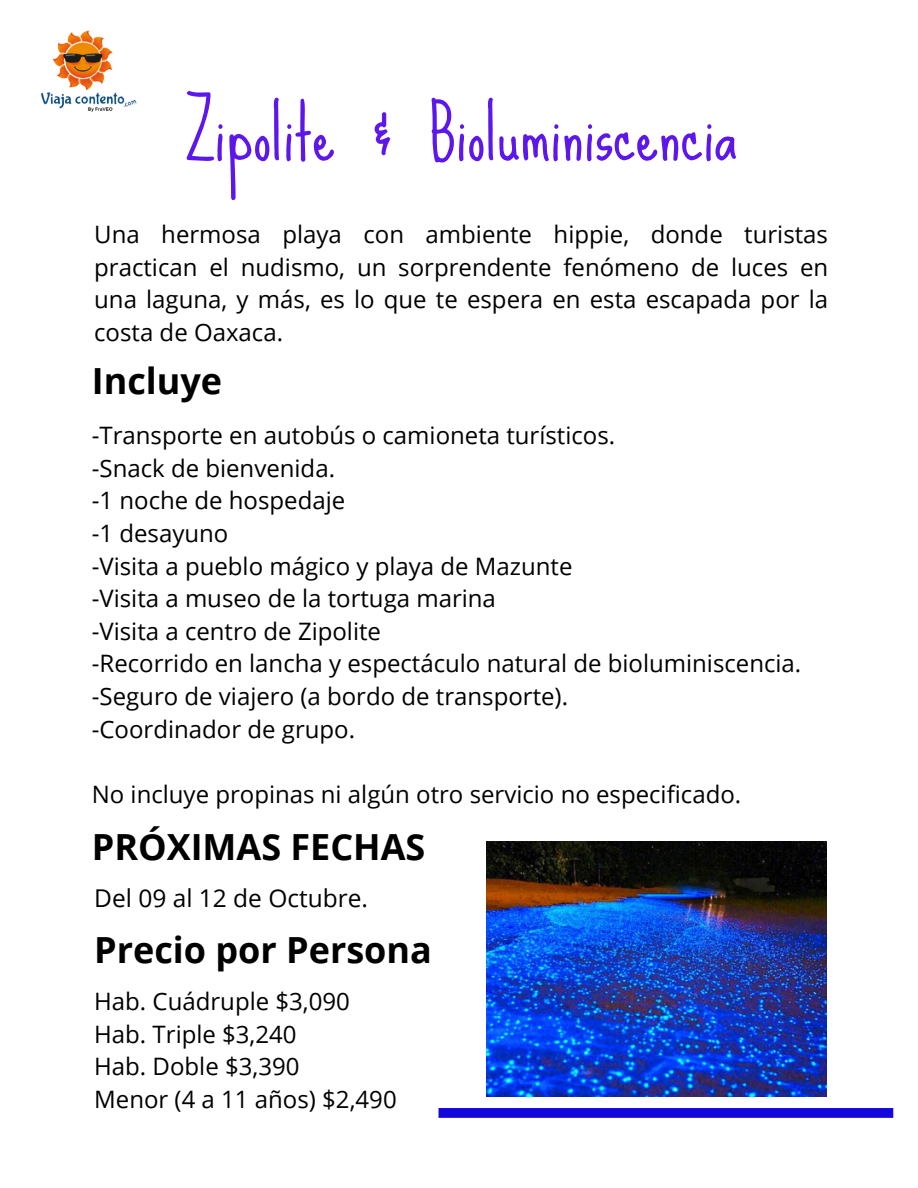
<style>
.page{position:relative;width:918px;height:1188px;background:#fff}
.page>*{position:absolute;margin:0;border:0;box-sizing:border-box;transform-origin:0 0}
.t1{font:72px "Sue Ellen Francisco";color:#5e17eb}
.t2{font:700 36px "Open Sans";color:#000}
.t3{font:24.45px "Open Sans";color:#000}
.t4{font:24px/32.7px "Open Sans";color:#000}
</style>
<div class="page">
<img style="left:40px;top:30px;width:97px;height:82px">
<img style="left:487px;top:842px;width:340px;height:254px">
<svg style="left:439px;top:1108px;width:454px;height:10px"></svg>
<h1 class="t1" style="left:185px;top:93px;width:553px">Zipolite &amp; Bioluminiscencia</h1>
<p class="t4" style="left:94px;top:218px;width:736px;text-align:justify">Una hermosa playa con ambiente hippie, donde turistas practican el nudismo, un sorprendente fenómeno de luces en una laguna, y más, es lo que te espera en esta escapada por la costa de Oaxaca.</p>
<h2 class="t2" style="left:92px;top:356px;width:132px">Incluye</h2>
<p class="t4" style="left:92px;top:418px;width:711px">-Transporte en autobús o camioneta turísticos.<br>-Snack de bienvenida.<br>-1 noche de hospedaje<br>-1 desayuno<br>-Visita a pueblo mágico y playa de Mazunte<br>-Visita a museo de la tortuga marina<br>-Visita a centro de Zipolite<br>-Recorrido en lancha y espectáculo natural de bioluminiscencia. -Seguro de viajero (a bordo de transporte).<br>-Coordinador de grupo.</p>
<p class="t4" style="left:92px;top:777px;width:651px">No incluye propinas ni algún otro servicio no especificado.</p>
<h2 class="t2" style="left:92px;top:822px;width:335px">PRÓXIMAS FECHAS</h2>
<p class="t3" style="left:94px;top:881px;width:275px">Del 09 al 12 de Octubre.</p>
<h2 class="t2" style="left:94px;top:924px;width:339px">Precio por Persona</h2>
<p class="t4" style="left:94px;top:984px;width:304px">Hab. Cuádruple $3,090<br>Hab. Triple $3,240<br>Hab. Doble $3,390<br>Menor (4 a 11 años) $2,490</p>
</div>
